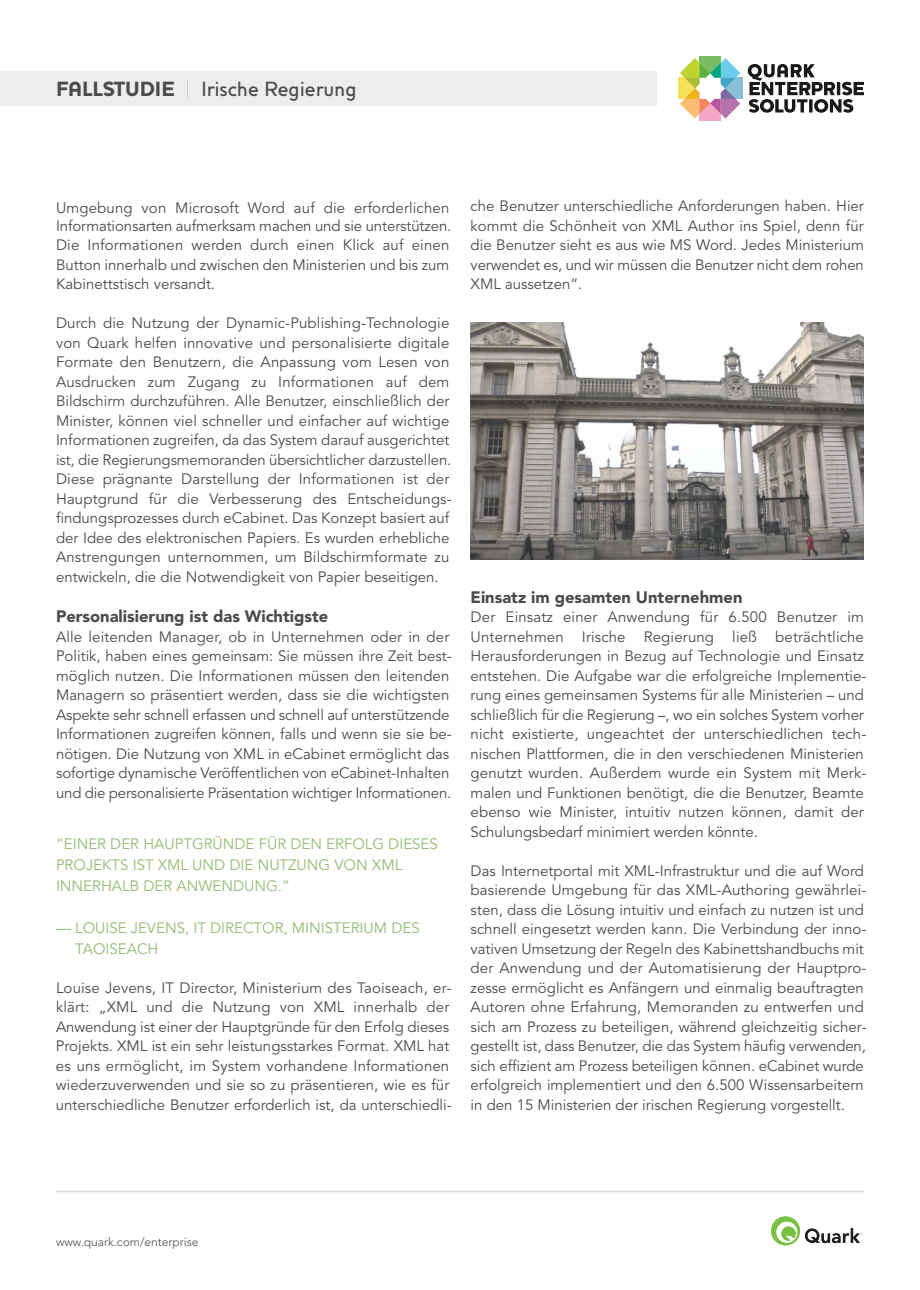
<style>
.page{position:relative;width:920px;height:1290px;background:#fff}
.page>*{position:absolute;margin:0;border:0;box-sizing:border-box;transform-origin:0 0}
.t1{font:500 21px "Houschka";color:#4a4b4e}
.t2{font:900 16.5px "Avenir";color:#4a4b4e}
.t3{font:15px/19.5px "Avenir";color:#4a4b4e}
.t4{font:15px/21px "Avenir";color:#93bc72}
.t5{font:300 12px "Avenir";color:#4a4b4e}
.s1{font-weight:900}
.s2{font-weight:100}
</style>
<div class="page">
<div style="left:0;top:71px;width:657px;height:34px;background:#ededed"></div>
<div style="left:678px;top:78px;width:32px;height:21px;background:#f6e05a"></div>
<div style="left:710px;top:78px;width:32px;height:21px;background:#88c0d5"></div>
<div style="left:700px;top:56px;width:21px;height:32px;background:#7bbb63"></div>
<div style="left:700px;top:88px;width:21px;height:32px;background:#f5a7c8"></div>
<svg style="left:680px;top:58px;width:60px;height:61px"></svg>
<svg style="left:748px;top:64px;width:116px;height:49px"></svg>
<svg style="left:771px;top:1216px;width:91px;height:29px"></svg>
<hr style="left:56px;top:1191px;width:808px;height:1px;background:#dbdbdc">
<img style="left:470px;top:323px;width:394px;height:236px">
<h1 class="t1" style="left:56px;top:77px;width:302px"><span class="s1">FALLSTUDIE</span> <span class="s2">|</span> Irische Regierung</h1>
<p class="t3" style="left:56px;top:199px;width:397px;line-height:18px">Umgebung von Microsoft Word auf die erforderlichen<br>Informationsarten aufmerksam machen und sie unterstützen.</p>
<p class="t3" style="left:56px;top:236px;width:395px;text-align:justify">Die Informationen werden durch einen Klick auf einen Button innerhalb und zwischen den Ministerien und bis zum Kabinettstisch versandt.</p>
<p class="t3" style="left:56px;top:314px;width:397px">Durch die Nutzung der Dynamic-Publishing-Technologie von Quark helfen innovative und personalisierte digitale Formate den Benutzern, die Anpassung vom Lesen von Ausdrucken zum Zugang zu Informationen auf dem Bildschirm durchzuführen. Alle Benutzer, einschließlich der Minister, können viel schneller und einfacher auf wichtige Informationen zugreifen, da das System darauf ausgerichtet ist, die Regierungsmemoranden übersichtlicher darzustellen.<br>Diese prägnante Darstellung der Informationen ist der Hauptgrund für die Verbesserung des Entscheidungs&shy;findungsprozesses durch eCabinet. Das Konzept basiert auf der Idee des elektronischen Papiers. Es wurden erhebliche Anstrengungen unternommen, um Bildschirmformate zu entwickeln, die die Notwendigkeit von Papier beseitigen.</p>
<p class="t2" style="left:56px;top:602px;width:274px">Personalisierung ist das Wichtigste</p>
<p class="t3" style="left:56px;top:627px;width:397px">Alle leitenden Manager, ob in Unternehmen oder in der Politik, haben eines gemeinsam: Sie müssen ihre Zeit best&shy;möglich nutzen. Die Informationen müssen den leitenden Managern so präsentiert werden, dass sie die wichtigsten Aspekte sehr schnell erfassen und schnell auf unterstützende Informationen zugreifen können, falls und wenn sie sie be&shy;nötigen. Die Nutzung von XML in eCabinet ermöglicht das sofortige dynamische Veröffentlichen von eCabinet-Inhalten und die personalisierte Präsentation wichtiger Informationen.</p>
<p class="t4" style="left:56px;top:833px;width:383px">“EINER DER HAUPTGRÜNDE FÜR DEN ERFOLG DIESES<br>PROJEKTS IST XML UND DIE NUTZUNG VON XML<br>INNERHALB DER ANWENDUNG.”</p>
<p class="t4" style="left:75px;top:917px;width:346px;text-indent:-19px">— LOUISE JEVENS, IT DIRECTOR, MINISTERIUM DES<br>TAOISEACH</p>
<p class="t3" style="left:56px;top:978px;width:397px">Louise Jevens, IT Director, Ministerium des Taoiseach, er&shy;klärt: „XML und die Nutzung von XML innerhalb der Anwendung ist einer der Hauptgründe für den Erfolg dieses Projekts. XML ist ein sehr leistungsstarkes Format. XML hat es uns ermöglicht, im System vorhandene Informationen wiederzuverwenden und sie so zu präsentieren, wie es für unterschiedliche Benutzer erforderlich ist, da unterschiedli-</p>
<p class="t3" style="left:471px;top:197px;width:395px;text-align:justify">che Benutzer unterschiedliche Anforderungen haben. Hier kommt die Schönheit von XML Author ins Spiel, denn für die Benutzer sieht es aus wie MS Word. Jedes Ministerium verwendet es, und wir müssen die Benutzer nicht dem rohen XML aussetzen“.</p>
<p class="t2" style="left:471px;top:583px;width:273px">Einsatz im gesamten Unternehmen</p>
<p class="t3" style="left:471px;top:608px;width:397px">Der Einsatz einer Anwendung für 6.500 Benutzer im Unternehmen Irische Regierung ließ beträchtliche Herausforderungen in Bezug auf Technologie und Einsatz entstehen. Die Aufgabe war die erfolgreiche Implementie&shy;rung eines gemeinsamen Systems für alle Ministerien – und schließlich für die Regierung –, wo ein solches System vorher nicht existierte, ungeachtet der unterschiedlichen tech&shy;nischen Plattformen, die in den verschiedenen Ministerien genutzt wurden. Außerdem wurde ein System mit Merk&shy;malen und Funktionen benötigt, die die Benutzer, Beamte ebenso wie Minister, intuitiv nutzen können, damit der Schulungsbedarf minimiert werden könnte.</p>
<p class="t3" style="left:471px;top:861px;width:398px">Das Internetportal mit XML-Infrastruktur und die auf Word basierende Umgebung für das XML-Authoring gewährlei&shy;sten, dass die Lösung intuitiv und einfach zu nutzen ist und schnell eingesetzt werden kann. Die Verbindung der inno&shy;vativen Umsetzung der Regeln des Kabinettshandbuchs mit der Anwendung und der Automatisierung der Hauptpro&shy;zesse ermöglicht es Anfängern und einmalig beauftragten Autoren ohne Erfahrung, Memoranden zu entwerfen und sich am Prozess zu beteiligen, während gleichzeitig sicher&shy;gestellt ist, dass Benutzer, die das System häufig verwenden, sich effizient am Prozess beteiligen können. eCabinet wurde erfolgreich implementiert und den 6.500 Wissensarbeitern in den 15 Ministerien der irischen Regierung vorgestellt.</p>
<p class="t5" style="left:56px;top:1234px;width:144px">www.quark.com/enterprise</p>
</div>
